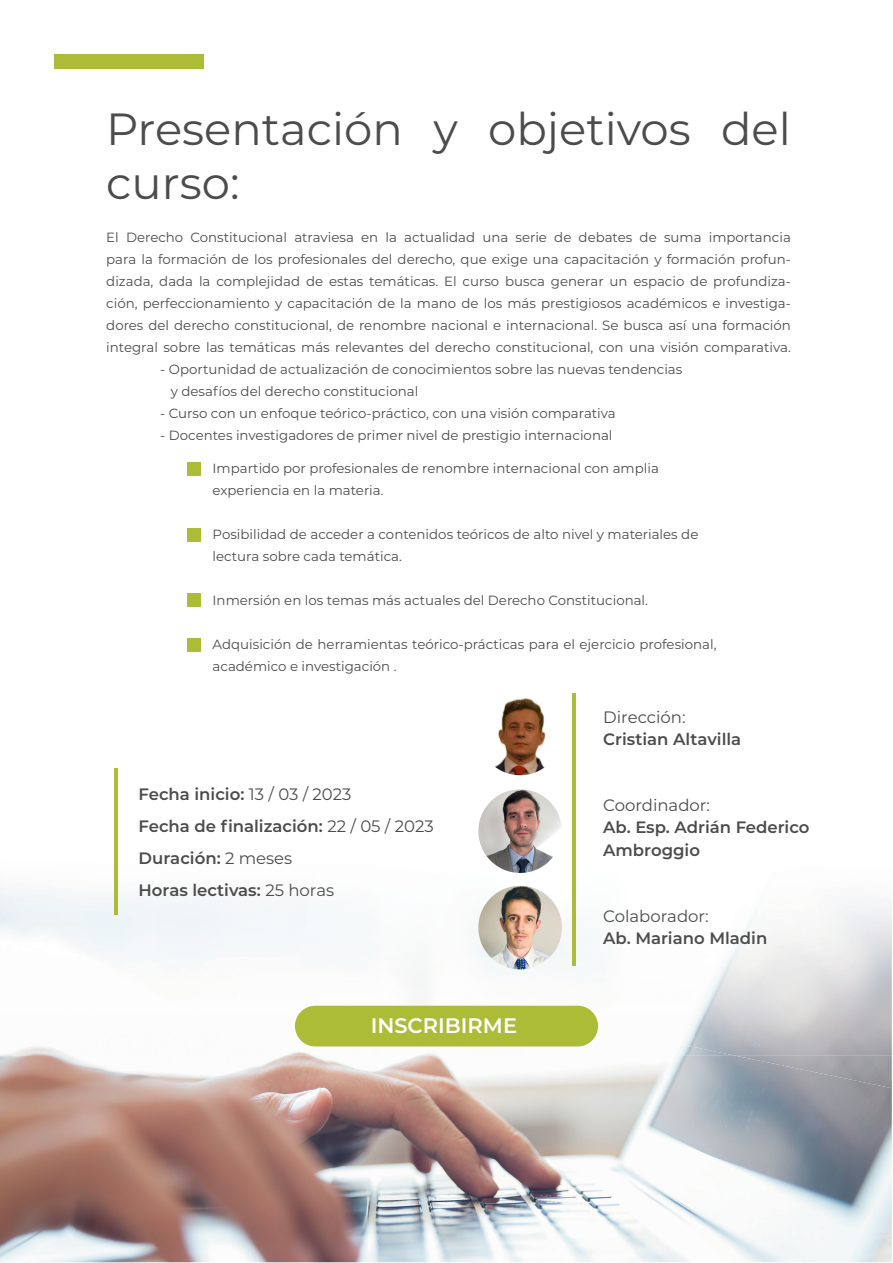
<style>
.page{position:relative;width:893px;height:1263px;background:#fff}
.page>*{position:absolute;margin:0;border:0;box-sizing:border-box;transform-origin:0 0}
.t1{font:45px/54px "Montserrat";color:#4d4c4c}
.t2{font:600 21px "Montserrat";color:#fff}
.t3{font:600 16.5px/22px "Montserrat";color:#4d4c4c}
.t4{font:16.5px "Montserrat";color:#4d4c4c}
.t5{font:13.35px/22px "Montserrat";color:#4d4c4c;text-align:justify}
.s1{font-weight:400}
</style>
<div class="page">
<div style="left:54px;top:54px;width:149px;height:14px;background:#acbc36"></div>
<div style="left:187px;top:462px;width:13px;height:14px;background:#acbc36"></div>
<div style="left:187px;top:529px;width:13px;height:13px;background:#acbc36"></div>
<div style="left:187px;top:594px;width:13px;height:13px;background:#acbc36"></div>
<div style="left:187px;top:639px;width:13px;height:13px;background:#acbc36"></div>
<img style="left:0;top:1055px;width:892px;height:207px">
<img style="left:0;top:859px;width:314px;height:196px">
<img style="left:677px;top:1047px;width:17px;height:8px">
<img style="left:733px;top:1055px;width:159px;height:33px">
<img style="left:299px;top:859px;width:593px;height:98px">
<img style="left:297px;top:957px;width:292px;height:49px">
<img style="left:694px;top:957px;width:198px;height:98px">
<img style="left:496px;top:1006px;width:198px;height:41px">
<div style="left:295px;top:1006px;width:303px;height:40px;background:#acbc36;border-radius:20px"></div>
<hr style="left:573px;top:694px;width:3px;height:272px;background:#acbc36">
<hr style="left:115px;top:768px;width:3px;height:147px;background:#acbc36">
<img style="left:478px;top:692px;width:84px;height:83px;border-radius:42px">
<img style="left:478px;top:789px;width:84px;height:84px;border-radius:42px">
<img style="left:478px;top:886px;width:84px;height:83px;border-radius:42px">
<p class="t1" style="left:106px;top:100px;width:686px">Presentación y objetivos del curso:</p>
<p class="t5" style="left:106px;top:226px;width:686px">El Derecho Constitucional atraviesa en la actualidad una serie de debates de suma importancia para la formación de los profesionales del derecho, que exige una capacitación y formación profun&shy;dizada, dada la complejidad de estas temáticas. El curso busca generar un espacio de profundiza&shy;ción, perfeccionamiento y capacitación de la mano de los más prestigiosos académicos e investiga&shy;dores del derecho constitucional, de renombre nacional e internacional. Se busca así una formación integral sobre las temáticas más relevantes del derecho constitucional, con una visión comparativa.</p>
<p class="t5" style="left:160px;top:358px;width:524px">- Oportunidad de actualización de conocimientos sobre las nuevas tendencias</p>
<p class="t5" style="left:171px;top:380px;width:249px">y desafíos del derecho constitucional</p>
<p class="t5" style="left:160px;top:402px;width:457px">- Curso con un enfoque teórico-práctico, con una visión comparativa</p>
<p class="t5" style="left:160px;top:424px;width:454px">- Docentes investigadores de primer nivel de prestigio internacional</p>
<p class="t5" style="left:213px;top:457px;width:448px">Impartido por profesionales de renombre internacional con amplia</p>
<p class="t5" style="left:213px;top:479px;width:172px">experiencia en la materia.</p>
<p class="t5" style="left:213px;top:523px;width:487px">Posibilidad de acceder a contenidos teóricos de alto nivel y materiales de</p>
<p class="t5" style="left:213px;top:545px;width:191px">lectura sobre cada temática.</p>
<p class="t5" style="left:213px;top:589px;width:437px">Inmersión en los temas más actuales del Derecho Constitucional.</p>
<p class="t5" style="left:213px;top:633px;width:505px">Adquisición de herramientas teórico-prácticas para el ejercicio profesional, académico e investigación .</p>
<p class="t3" style="left:139px;top:782px;width:214px">Fecha inicio: <span class="s1">13 / 03 / 2023</span></p>
<p class="t3" style="left:139px;top:815px;width:297px">Fecha de finalización: <span class="s1">22 / 05 / 2023</span></p>
<p class="t3" style="left:139px;top:847px;width:155px">Duración: <span class="s1">2 meses</span></p>
<p class="t3" style="left:139px;top:879px;width:197px">Horas lectivas: <span class="s1">25 horas</span></p>
<p class="t2" style="left:371px;top:1011px;width:148px">INSCRIBIRME</p>
<p class="t4" style="left:603px;top:706px;width:84px">Dirección:</p>
<p class="t3" style="left:603px;top:728px;width:140px">Cristian Altavilla</p>
<p class="t4" style="left:603px;top:794px;width:108px">Coordinador:</p>
<p class="t3" style="left:603px;top:816px;width:208px">Ab. Esp. Adrián Federico<br>Ambroggio</p>
<p class="t4" style="left:603px;top:904px;width:107px">Colaborador:</p>
<p class="t3" style="left:603px;top:926px;width:166px">Ab. Mariano Mladin</p>
</div>
